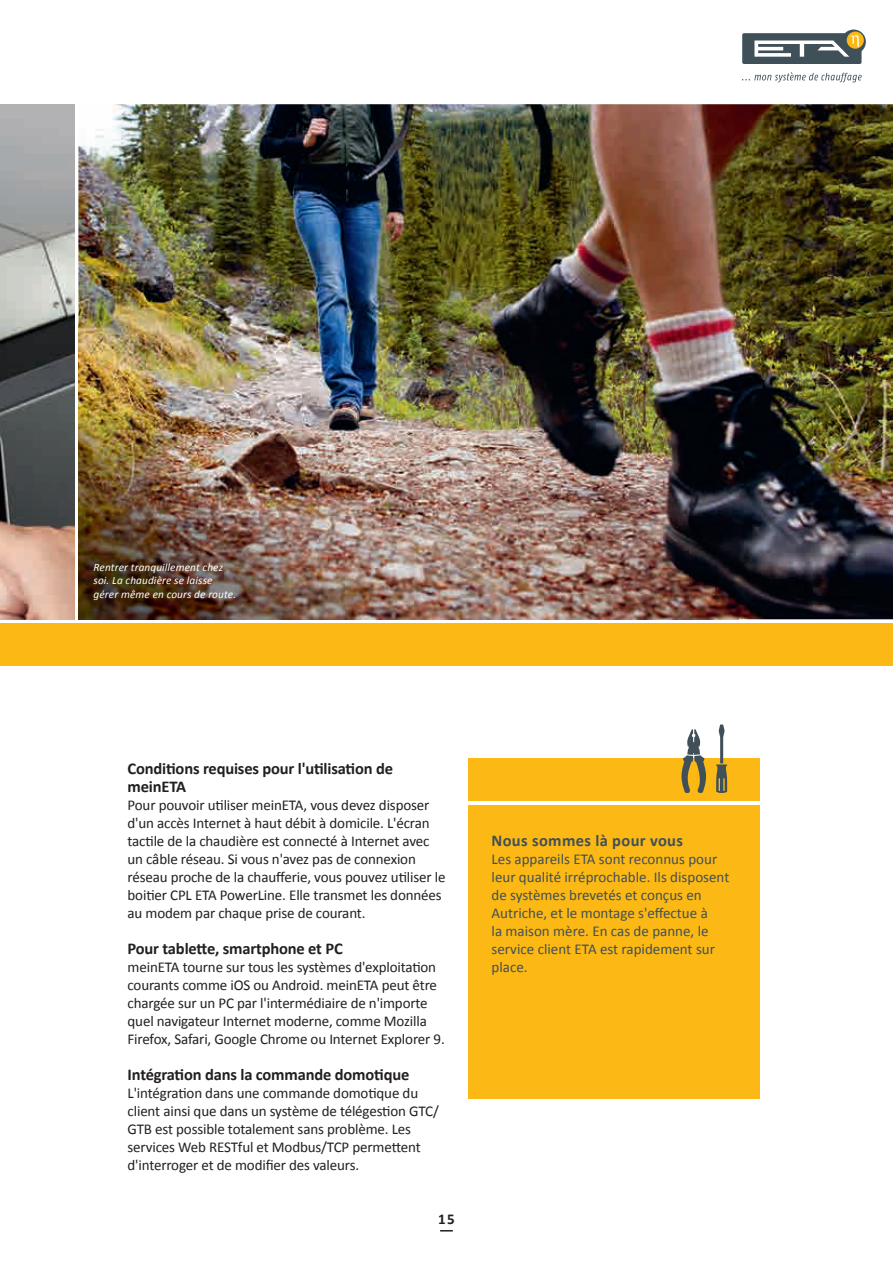
<style>
.page{position:relative;width:893px;height:1263px;background:#fff}
.page>*{position:absolute;margin:0;border:0;box-sizing:border-box;transform-origin:0 0}
.t1{font:700 16.5px/18px "Calibri";letter-spacing:-.01em;color:#231f20}
.t2{font:700 16.5px "Calibri";letter-spacing:.02em;color:#3f5059}
.t3{font:15px/18px "Calibri";letter-spacing:-.01em;color:#231f20}
.t4{font:15px/18px "Calibri";color:#3f5059}
.t5{font:700 15px "Calibri";color:#231f20}
.t6{font:italic 11.25px/13.5px "Calibri";letter-spacing:.01em;color:#fff}
</style>
<div class="page">
<svg style="left:440px;top:1230px;width:13px;height:1px"></svg>
<div style="left:468px;top:805px;width:292px;height:293px;background:#fcb814"></div>
<img style="left:78px;top:104px;width:815px;height:515px">
<div style="left:0;top:623px;width:893px;height:43px;background:#fcb814"></div>
<div style="left:468px;top:758px;width:292px;height:43px;background:#fcb814"></div>
<img style="left:78px;top:327px;width:660px;height:292px">
<svg style="left:681px;top:729px;width:25px;height:64px"></svg>
<svg style="left:716px;top:724px;width:11px;height:69px"></svg>
<img style="left:0;top:104px;width:74px;height:515px">
<div style="left:742px;top:33px;width:119px;height:31px;background:#3f5059;border-radius:2px"></div>
<svg style="left:841px;top:30px;width:25px;height:24px"></svg>
<div style="left:847px;top:32px;width:17px;height:17px;background:#fcb814;border-radius:50%"></div>
<svg style="left:754px;top:35px;width:105px;height:22px"></svg>
<svg style="left:742px;top:72px;width:120px;height:10px"></svg>
<p class="t6" style="left:94px;top:560px;width:144px">Rentrer tranquillement chez soi. La chaudière se laisse gérer même en cours de route.</p>
<p class="t1" style="left:128px;top:760px;width:267px">Conditions requises pour l'utilisation de meinETA</p>
<p class="t3" style="left:128px;top:796px;width:320px">Pour pouvoir utiliser meinETA, vous devez disposer d'un accès Internet à haut débit à domicile. L'écran tactile de la chaudière est connecté à Internet avec un câble réseau. Si vous n'avez pas de connexion réseau proche de la chaufferie, vous pouvez utiliser le boitier CPL ETA PowerLine. Elle transmet les données au modem par chaque prise de courant.</p>
<p class="t1" style="left:128px;top:940px;width:217px">Pour tablette, smartphone et PC</p>
<p class="t3" style="left:128px;top:958px;width:319px">meinETA tourne sur tous les systèmes d'exploitation courants comme iOS ou Android. meinETA peut être chargée sur un PC par l'intermédiaire de n'importe quel navigateur Internet moderne, comme Mozilla Firefox, Safari, Google Chrome ou Internet Explorer 9.</p>
<p class="t1" style="left:128px;top:1066px;width:283px">Intégration dans la commande domotique</p>
<p class="t3" style="left:128px;top:1084px;width:313px">L'intégration dans une commande domotique du client ainsi que dans un système de télégestion GTC/ GTB est possible totalement sans problème. Les services Web RESTful et Modbus/TCP permettent d'interroger et de modifier des valeurs.</p>
<p class="t5" style="left:438px;top:1209px;width:18px">15</p>
<p class="t2" style="left:492px;top:830px;width:193px">Nous sommes là pour vous</p>
<p class="t4" style="left:492px;top:850px;width:239px">Les appareils ETA sont reconnus pour leur qualité irréprochable. Ils disposent de systèmes brevetés et conçus en<br>Autriche, et le montage s'effectue à<br>la maison mère. En cas de panne, le service client ETA est rapidement sur place.</p>
</div>
